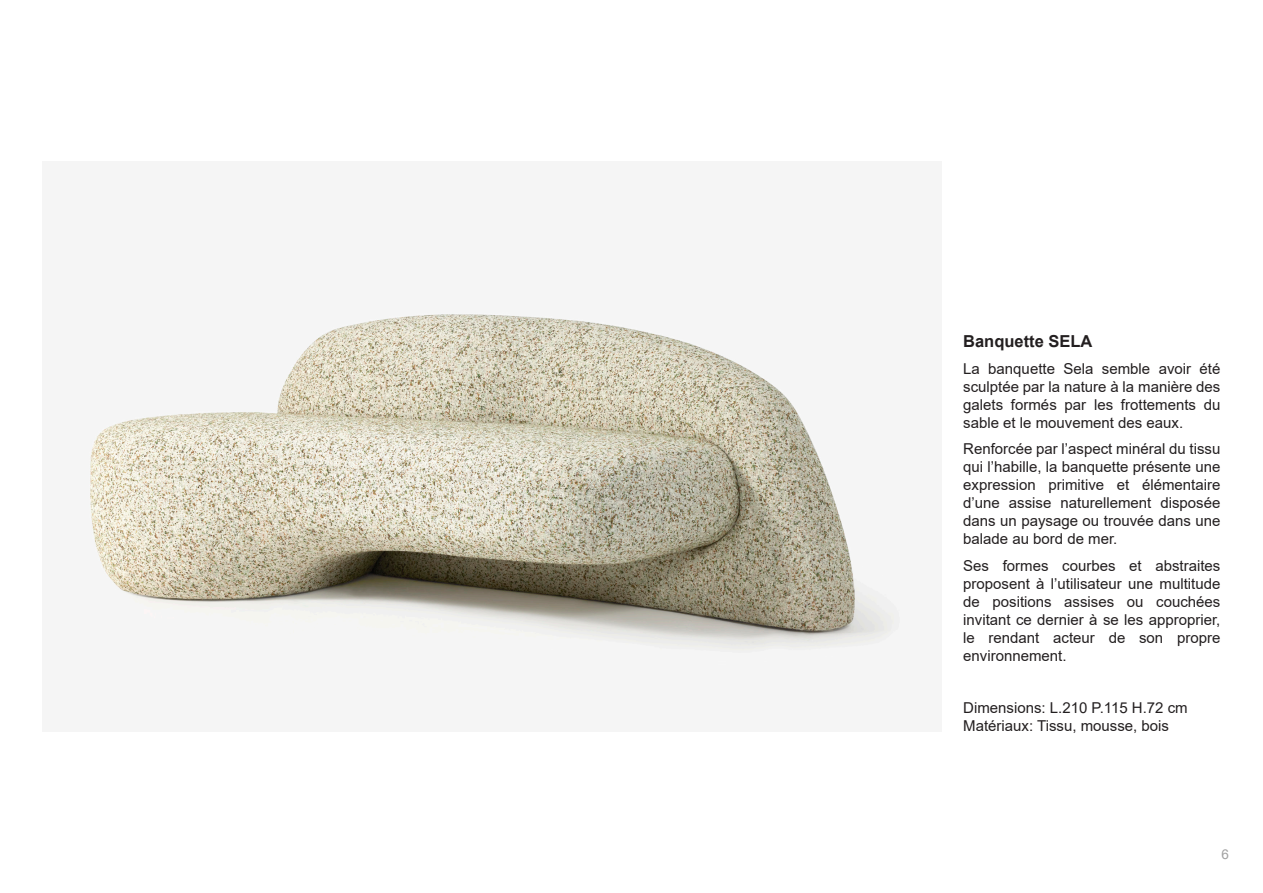
<style>
.page{position:relative;width:1263px;height:893px;background:#fff}
.page>*{position:absolute;margin:0;border:0;box-sizing:border-box;transform-origin:0 0}
.Style_de_paragraphe{font:700 16.5px "Arial";color:#231f20}
.Style_de_paragraphe-2{font:15px/18px "Arial";color:#231f20;text-align:justify}
.t1{font:13.5px "Arial";color:#a1a1a1}
</style>
<div class="page">
<img style="left:89px;top:312px;width:811px;height:341px">
<p class="Style_de_paragraphe" style="left:963px;top:330px;width:131px">Banquette SELA</p>
<p class="Style_de_paragraphe-2" style="left:963px;top:359px;width:259px">La banquette Sela semble avoir été sculptée par la nature à la manière des galets formés par les frottements du sable et le mouvement des eaux.</p>
<p class="Style_de_paragraphe-2" style="left:963px;top:440px;width:259px">Renforcée par l’aspect minéral du tissu qui l’habille, la banquette présente une expression primitive et élémentaire d’une assise naturellement disposée dans un paysage ou trouvée dans une balade au bord de mer.</p>
<p class="Style_de_paragraphe-2" style="left:963px;top:556px;width:259px">Ses formes courbes et abstraites proposent à l’utilisateur une multitude de positions assises ou couchées invitant ce dernier à se les approprier, le rendant acteur de son propre environnement.</p>
<p class="Style_de_paragraphe-2" style="left:963px;top:699px;width:226px">Dimensions: L.210 P.115 H.72 cm</p>
<p class="Style_de_paragraphe-2" style="left:963px;top:717px;width:207px">Matériaux: Tissu, mousse, bois</p>
<p class="t1" style="left:1221px;top:845px;width:9px">6</p>
</div>
